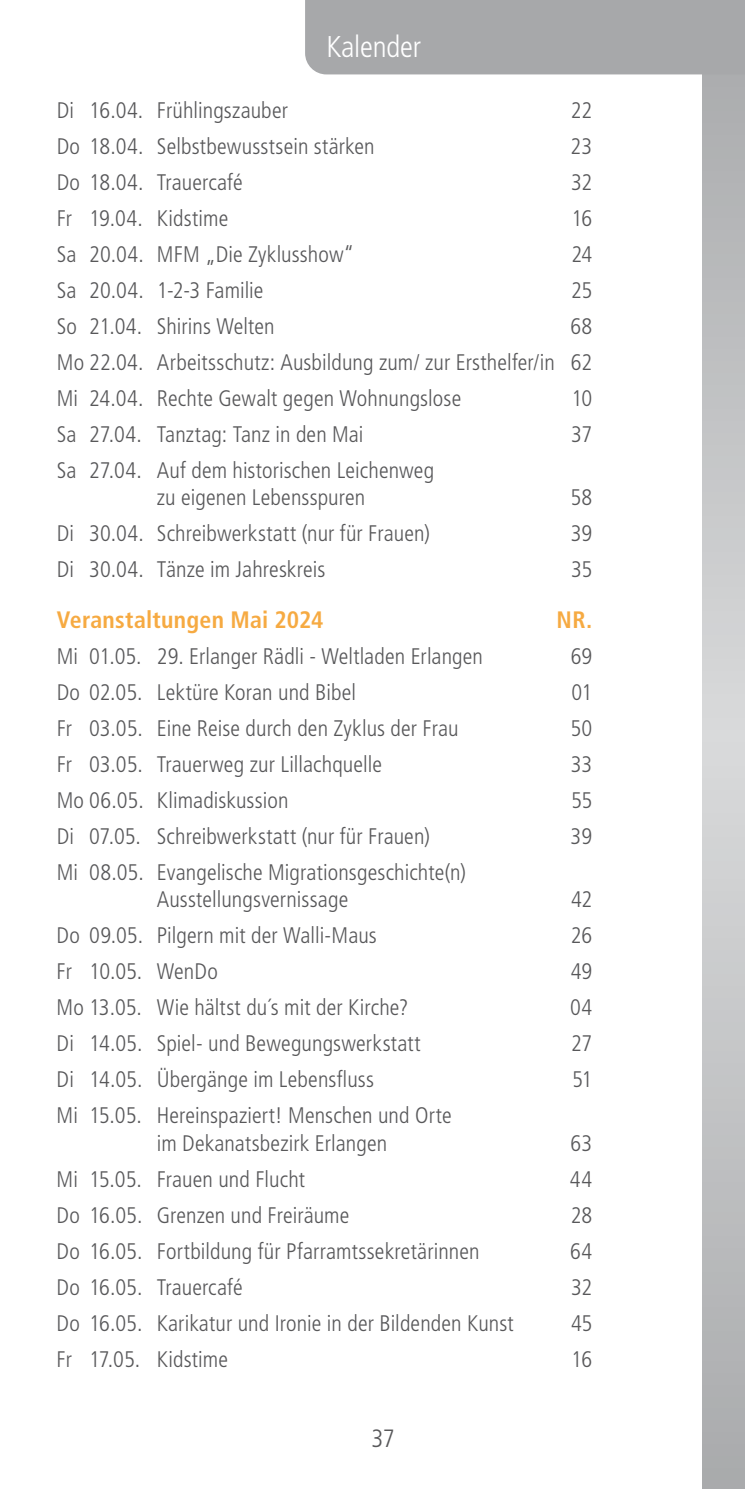
<style>
.page{position:relative;width:745px;height:1489px;background:#fff}
.page>*{position:absolute;margin:0;border:0;box-sizing:border-box;transform-origin:0 0}
.t1{font:300 condensed 30px "Frutiger LT Std";letter-spacing:-.01em;color:#fff}
.t2{font:300 condensed 25px "Frutiger LT Std";color:#58585a}
.t3{font:700 condensed 23.75px "Frutiger LT Std";letter-spacing:.01em;color:#f6aa42}
.t4{font:300 condensed 22.5px/27.5px "Frutiger LT Std";letter-spacing:.005em;color:#58585a}
</style>
<div class="page">
<svg style="left:702px;top:74px;width:42px;height:1414px;background:#c1c2c3"></svg>
<div style="left:305px;top:0;width:439px;height:74px;background:#a7a8aa"></div>
<h1 class="t1" style="left:326px;top:30px;width:96px">Kalender</h1>
<p class="t4" style="left:57px;top:96px;width:232px">Di 16.04. Frühlingszauber</p>
<p class="t4" style="left:570px;top:96px;width:23px">22</p>
<p class="t4" style="left:57px;top:132px;width:319px">Do 18.04. Selbstbewusstsein stärken</p>
<p class="t4" style="left:570px;top:132px;width:23px">23</p>
<p class="t4" style="left:57px;top:168px;width:187px">Do 18.04. Trauercafé</p>
<p class="t4" style="left:571px;top:168px;width:23px">32</p>
<p class="t4" style="left:57px;top:204px;width:173px">Fr 19.04. Kidstime</p>
<p class="t4" style="left:571px;top:204px;width:22px">16</p>
<p class="t4" style="left:57px;top:240px;width:299px">Sa 20.04. MFM „Die Zyklusshow“</p>
<p class="t4" style="left:571px;top:240px;width:22px">24</p>
<p class="t4" style="left:57px;top:276px;width:208px">Sa 20.04. 1-2-3 Familie</p>
<p class="t4" style="left:570px;top:276px;width:23px">25</p>
<p class="t4" style="left:57px;top:312px;width:219px">So 21.04. Shirins Welten</p>
<p class="t4" style="left:57px;top:308px;width:536px;line-height:36px;text-align:justify;text-indent:513px">68<br>Mo 22.04. Arbeitsschutz: Ausbildung zum/ zur Ersthelfer/in 62<br>Mi 24.04. Rechte Gewalt gegen Wohnungslose</p>
<p class="t4" style="left:571px;top:384px;width:22px">10</p>
<p class="t4" style="left:57px;top:420px;width:308px">Sa 27.04. Tanztag: Tanz in den Mai</p>
<p class="t4" style="left:571px;top:420px;width:23px">37</p>
<p class="t4" style="left:157px;top:456px;width:279px;text-indent:-100px">Sa 27.04. Auf dem historischen Leichenweg zu eigenen Lebensspuren</p>
<p class="t4" style="left:570px;top:484px;width:23px">58</p>
<p class="t4" style="left:57px;top:520px;width:374px">Di 30.04. Schreibwerkstatt (nur für Frauen)</p>
<p class="t4" style="left:570px;top:520px;width:23px">39</p>
<p class="t4" style="left:57px;top:556px;width:270px">Di 30.04. Tänze im Jahreskreis</p>
<p class="t4" style="left:571px;top:556px;width:23px">35</p>
<p class="t3" style="left:57px;top:605px;width:268px">Veranstaltungen Mai 2024</p>
<p class="t3" style="left:556px;top:605px;width:37px">NR.</p>
<p class="t4" style="left:57px;top:642px;width:427px">Mi 01.05. 29. Erlanger Rädli - Weltladen Erlangen</p>
<p class="t4" style="left:570px;top:642px;width:23px">69</p>
<p class="t4" style="left:57px;top:678px;width:300px">Do 02.05. Lektüre Koran und Bibel</p>
<p class="t4" style="left:571px;top:678px;width:22px">01</p>
<p class="t4" style="left:57px;top:714px;width:403px">Fr 03.05. Eine Reise durch den Zyklus der Frau</p>
<p class="t4" style="left:570px;top:714px;width:23px">50</p>
<p class="t4" style="left:57px;top:750px;width:326px">Fr 03.05. Trauerweg zur Lillachquelle</p>
<p class="t4" style="left:570px;top:750px;width:23px">33</p>
<p class="t4" style="left:57px;top:786px;width:233px">Mo 06.05. Klimadiskussion</p>
<p class="t4" style="left:570px;top:786px;width:23px">55</p>
<p class="t4" style="left:57px;top:822px;width:374px">Di 07.05. Schreibwerkstatt (nur für Frauen)</p>
<p class="t4" style="left:570px;top:822px;width:23px">39</p>
<p class="t4" style="left:157px;top:858px;width:310px;text-indent:-100px">Mi 08.05. Evangelische Migrationsgeschichte(n)<br>Ausstellungsvernissage</p>
<p class="t4" style="left:570px;top:886px;width:23px">42</p>
<p class="t4" style="left:57px;top:922px;width:321px">Do 09.05. Pilgern mit der Walli-Maus</p>
<p class="t4" style="left:570px;top:922px;width:23px">26</p>
<p class="t4" style="left:57px;top:958px;width:162px">Fr 10.05. WenDo</p>
<p class="t4" style="left:570px;top:958px;width:23px">49</p>
<p class="t4" style="left:57px;top:994px;width:353px">Mo 13.05. Wie hältst du´s mit der Kirche?</p>
<p class="t4" style="left:569px;top:994px;width:24px">04</p>
<p class="t4" style="left:57px;top:1030px;width:365px">Di 14.05. Spiel- und Bewegungswerkstatt</p>
<p class="t4" style="left:570px;top:1030px;width:23px">27</p>
<p class="t4" style="left:57px;top:1066px;width:319px">Di 14.05. Übergänge im Lebensfluss</p>
<p class="t4" style="left:571px;top:1066px;width:22px">51</p>
<p class="t4" style="left:157px;top:1102px;width:296px;text-indent:-100px">Mi 15.05. Hereinspaziert! Menschen und Orte im Dekanatsbezirk Erlangen</p>
<p class="t4" style="left:570px;top:1129px;width:23px">63</p>
<p class="t4" style="left:57px;top:1165px;width:250px">Mi 15.05. Frauen und Flucht</p>
<p class="t4" style="left:569px;top:1165px;width:24px">44</p>
<p class="t4" style="left:57px;top:1201px;width:294px">Do 16.05. Grenzen und Freiräume</p>
<p class="t4" style="left:570px;top:1201px;width:23px">28</p>
<p class="t4" style="left:57px;top:1237px;width:424px">Do 16.05. Fortbildung für Pfarramtssekretärinnen</p>
<p class="t4" style="left:569px;top:1237px;width:24px">64</p>
<p class="t4" style="left:57px;top:1273px;width:187px">Do 16.05. Trauercafé</p>
<p class="t4" style="left:570px;top:1273px;width:23px">32</p>
<p class="t4" style="left:57px;top:1309px;width:458px">Do 16.05. Karikatur und Ironie in der Bildenden Kunst</p>
<p class="t4" style="left:570px;top:1309px;width:23px">45</p>
<p class="t4" style="left:57px;top:1345px;width:173px">Fr 17.05. Kidstime</p>
<p class="t4" style="left:571px;top:1345px;width:22px">16</p>
<p class="t2" style="left:371px;top:1424px;width:25px">37</p>
</div>
